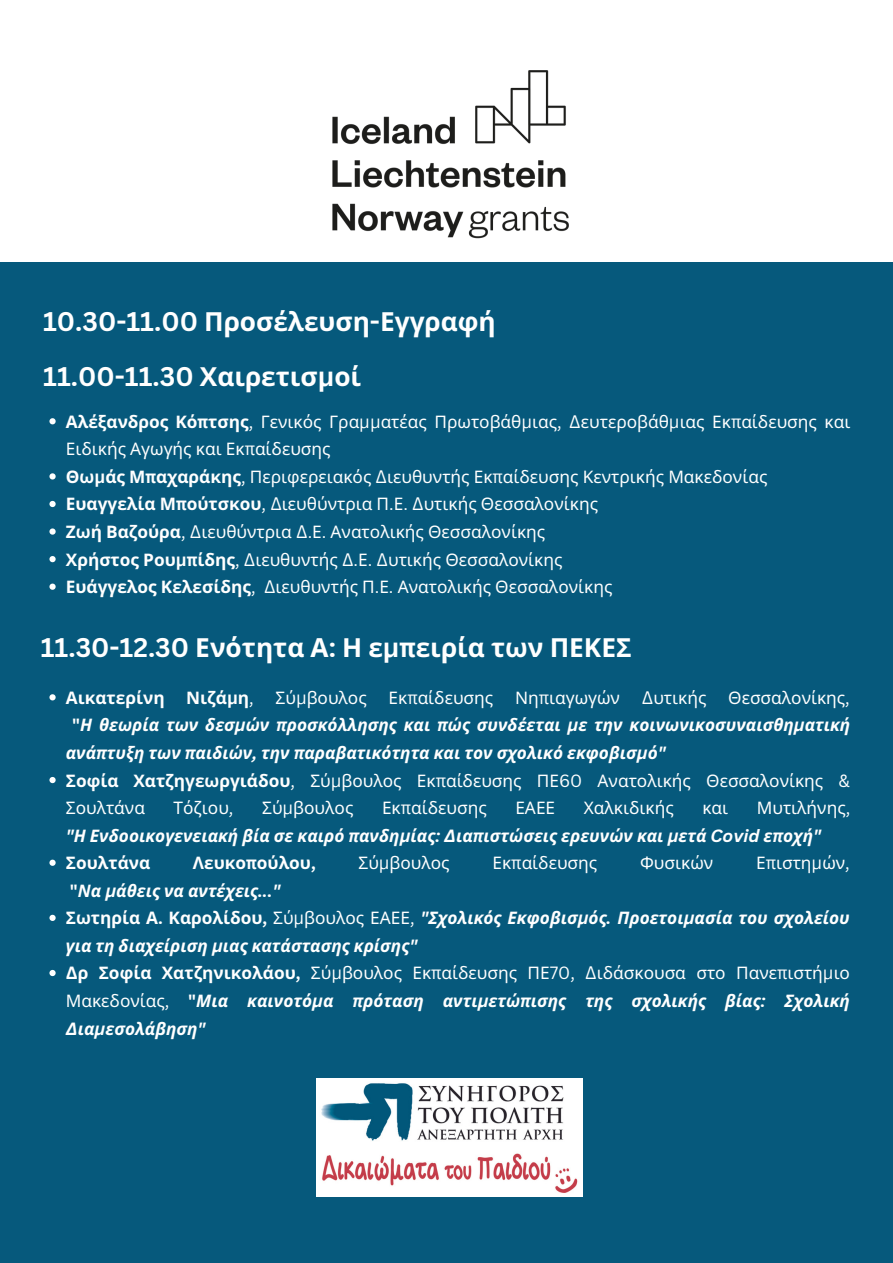
<style>
.page{position:relative;width:893px;height:1263px;background:#fff}
.page>*{position:absolute;margin:0;border:0;box-sizing:border-box;transform-origin:0 0}
.t1{font:700 26.25px "Noto Sans";color:#fff}
.t2{font:700 26.25px "Canva Sans";color:#fff}
.t3{font:17.25px/27.6px "Noto Sans";color:#fff}
.t4{font:italic 700 17.25px/27.6px "Noto Sans";color:#fff}
.t5{font:700 17.25px "Noto Sans";color:#fff}
.s1{font-family:"Canva Sans"}
.s2{font-family:"Noto Sans"}
.s3{font-weight:700}
.s4{font-family:"Canva Sans";font-weight:700}
.s5{font-family:"Canva Sans";font-weight:400}
.s6{font-family:"Canva Sans";font-style:normal}
.s7{font-weight:400;font-style:normal}
.s8{font-family:"Canva Sans";font-weight:400;font-style:normal}
.s9{font-style:normal}
</style>
<div class="page">
<div style="left:0;top:262px;width:893px;height:1001px;background:#06597c"></div>
<svg style="left:49px;top:418px;width:7px;height:6px"></svg>
<svg style="left:49px;top:473px;width:7px;height:6px"></svg>
<svg style="left:49px;top:501px;width:7px;height:6px"></svg>
<svg style="left:49px;top:528px;width:7px;height:7px"></svg>
<svg style="left:49px;top:556px;width:7px;height:6px"></svg>
<svg style="left:49px;top:584px;width:7px;height:6px"></svg>
<svg style="left:49px;top:694px;width:7px;height:6px"></svg>
<svg style="left:49px;top:777px;width:7px;height:6px"></svg>
<svg style="left:49px;top:860px;width:7px;height:6px"></svg>
<svg style="left:49px;top:915px;width:7px;height:6px"></svg>
<svg style="left:49px;top:970px;width:7px;height:6px"></svg>
<img style="left:317px;top:1078px;width:266px;height:119px">
<img style="left:332px;top:71px;width:237px;height:167px">
<p class="t1" style="left:43px;top:303px;width:454px"><span class="s1">10.30-11.00</span> Προσέλευση<span class="s1">-</span>Εγγραφή</p>
<p class="t2" style="left:43px;top:358px;width:319px">11.00-11.30 <span class="s2">Χαιρετισ</span>μ<span class="s2">οί</span></p>
<p class="t3" style="left:66px;top:407px;width:786px"><span class="s3">Αλέξανδρος Κό</span><span class="s4">π</span><span class="s3">τσης</span><span class="s1">,</span> Γενικός Γρα<span class="s1">μμ</span>ατέας Πρωτοβάθ<span class="s1">μ</span>ιας<span class="s1">, Δ</span>ευτεροβάθ<span class="s1">μ</span>ιας Εκ<span class="s1">π</span>αίδευσης και<br>Ειδικής Αγωγής και Εκ<span class="s1">π</span>αίδευσης</p>
<p class="t3" style="left:66px;top:462px;width:703px"><span class="s3">Θω</span><span class="s4">μ</span><span class="s3">άς Μ</span><span class="s4">π</span><span class="s3">αχαράκης</span><span class="s1">,</span> Περιφερειακός <span class="s1">Δ</span>ιευθυντής Εκ<span class="s1">π</span>αίδευσης Κεντρικής Μακεδονίας</p>
<p class="t3" style="left:66px;top:490px;width:534px"><span class="s3">Ευαγγελία Μ</span><span class="s4">π</span><span class="s3">ούτσκου</span><span class="s1">, Δ</span>ιευθύντρια Π<span class="s1">.</span>Ε<span class="s1">. Δ</span>υτικής Θεσσαλονίκης</p>
<p class="t3" style="left:66px;top:517px;width:481px"><span class="s3">Ζωή Βαζούρα</span><span class="s1">, Δ</span>ιευθύντρια <span class="s1">Δ.</span>Ε<span class="s1">.</span> Ανατολικής Θεσσαλονίκης</p>
<p class="t3" style="left:66px;top:545px;width:498px"><span class="s3">Χρήστος Ρου</span><span class="s4">μπ</span><span class="s3">ίδης</span><span class="s1">, Δ</span>ιευθυντής <span class="s1">Δ.</span>Ε<span class="s1">. Δ</span>υτικής Θεσσαλονίκης</p>
<p class="t3" style="left:66px;top:573px;width:548px"><span class="s3">Ευάγγελος Κελεσίδης</span><span class="s1">, Δ</span>ιευθυντής Π<span class="s1">.</span>Ε<span class="s1">.</span> Ανατολικής Θεσσαλονίκης</p>
<p class="t1" style="left:41px;top:629px;width:592px"><span class="s1">11.30-12.30</span> Ενότητα Α<span class="s1">:</span> Η ε<span class="s1">μπ</span>ειρία των ΠΕΚΕΣ</p>
<p class="t5" style="left:66px;top:685px;width:189px">Αικατερίνη Νιζά<span class="s1">μ</span>η<span class="s5">,</span></p>
<p class="t3" style="left:276px;top:683px;width:93px">Σύ<span class="s1">μ</span>βουλος</p>
<p class="t3" style="left:388px;top:683px;width:106px">Εκ<span class="s1">π</span>αίδευσης</p>
<p class="t3" style="left:515px;top:683px;width:106px">Νη<span class="s1">π</span>ιαγωγών</p>
<p class="t3" style="left:642px;top:683px;width:66px"><span class="s1">Δ</span>υτικής</p>
<p class="t3" style="left:728px;top:683px;width:123px">Θεσσαλονίκης<span class="s1">,</span></p>
<p class="t4" style="left:72px;top:711px;width:779px"><span class="s6">"</span>Η θεωρία των δεσ<span class="s1">μ</span>ών <span class="s1">π</span>ροσκόλλησης και <span class="s1">π</span>ώς συνδέεται <span class="s1">μ</span>ε την κοινωνικοσυναισθη<span class="s1">μ</span>ατική</p>
<p class="t4" style="left:66px;top:738px;width:601px">ανά<span class="s1">π</span>τυξη των <span class="s1">π</span>αιδιών<span class="s1">,</span> την <span class="s1">π</span>αραβατικότητα και τον σχολικό εκφοβισ<span class="s1">μ</span>ό<span class="s1">"</span></p>
<p class="t3" style="left:66px;top:766px;width:785px"><span class="s3">Σοφία Χατζηγεωργιάδου</span><span class="s1">,</span> Σύ<span class="s1">μ</span>βουλος Εκ<span class="s1">π</span>αίδευσης ΠΕ<span class="s1">60</span> Ανατολικής Θεσσαλονίκης <span class="s1">&amp;<br></span>Σουλτάνα</p>
<p class="t4" style="left:66px;top:793px;width:786px;text-indent:691px"><span class="s7">Μυτιλήνης</span><span class="s8">, </span><span class="s1">"</span>Η Ενδοοικογενειακή βία σε καιρό <span class="s1">π</span>ανδη<span class="s1">μ</span>ίας<span class="s1">: Δ</span>ια<span class="s1">π</span>ιστώσεις ερευνών και <span class="s1">μ</span>ετά <span class="s1">Covid</span> ε<span class="s1">π</span>οχή<span class="s1">"</span></p>
<p class="t5" style="left:66px;top:851px;width:86px">Σουλτάνα</p>
<p class="t5" style="left:193px;top:851px;width:124px">Λευκο<span class="s1">π</span>ούλου<span class="s1">,</span></p>
<p class="t3" style="left:358px;top:849px;width:93px">Σύ<span class="s1">μ</span>βουλος</p>
<p class="t3" style="left:492px;top:849px;width:106px">Εκ<span class="s1">π</span>αίδευσης</p>
<p class="t3" style="left:640px;top:849px;width:75px">Φυσικών</p>
<p class="t3" style="left:756px;top:849px;width:95px">Ε<span class="s1">π</span>ιστη<span class="s1">μ</span>ών<span class="s1">,</span></p>
<p class="t4" style="left:70px;top:876px;width:212px"><span class="s6">"</span>Να <span class="s1">μ</span>άθεις να αντέχεις<span class="s1">..."</span></p>
<p class="t4" style="left:66px;top:904px;width:785px"><span class="s9">Σωτηρία Α</span><span class="s6">.</span> <span class="s9">Καρολίδου</span><span class="s6">,</span> <span class="s7">Σύ</span><span class="s8">μ</span><span class="s7">βουλος ΕΑΕΕ</span><span class="s8">,</span> <span class="s1">"</span>Σχολικός Εκφοβισ<span class="s1">μ</span>ός<span class="s1">.</span> Προετοι<span class="s1">μ</span>ασία του σχολείου για τη διαχείριση <span class="s1">μ</span>ιας κατάστασης κρίσης<span class="s1">"</span></p>
<p class="t4" style="left:66px;top:959px;width:785px;text-align:justify"><span class="s6">Δ</span><span class="s9">ρ Σοφία Χατζηνικολάου</span><span class="s6">,</span> <span class="s7">Σύ</span><span class="s8">μ</span><span class="s7">βουλος Εκ</span><span class="s8">π</span><span class="s7">αίδευσης ΠΕ</span><span class="s8">70, Δ</span><span class="s7">ιδάσκουσα στο Πανε</span><span class="s8">π</span><span class="s7">ιστή</span><span class="s8">μ</span><span class="s7">ιο Μακεδονίας</span><span class="s8">,</span> <span class="s6">"</span>Μια καινοτό<span class="s1">μ</span>α <span class="s1">π</span>ρόταση αντι<span class="s1">μ</span>ετώ<span class="s1">π</span>ισης της σχολικής βίας<span class="s1">:</span> Σχολική <span class="s1">Δ</span>ια<span class="s1">μ</span>εσολάβηση<span class="s1">"</span></p>
<p class="t3" style="left:174px;top:793px;width:61px">Τόζιου<span class="s1">,</span></p>
<p class="t3" style="left:262px;top:793px;width:93px">Σύ<span class="s1">μ</span>βουλος</p>
<p class="t3" style="left:382px;top:793px;width:106px">Εκ<span class="s1">π</span>αίδευσης</p>
<p class="t3" style="left:515px;top:793px;width:41px">ΕΑΕΕ</p>
<p class="t3" style="left:584px;top:793px;width:91px">Χαλκιδικής</p>
<p class="t3" style="left:702px;top:793px;width:27px">και</p>
</div>
